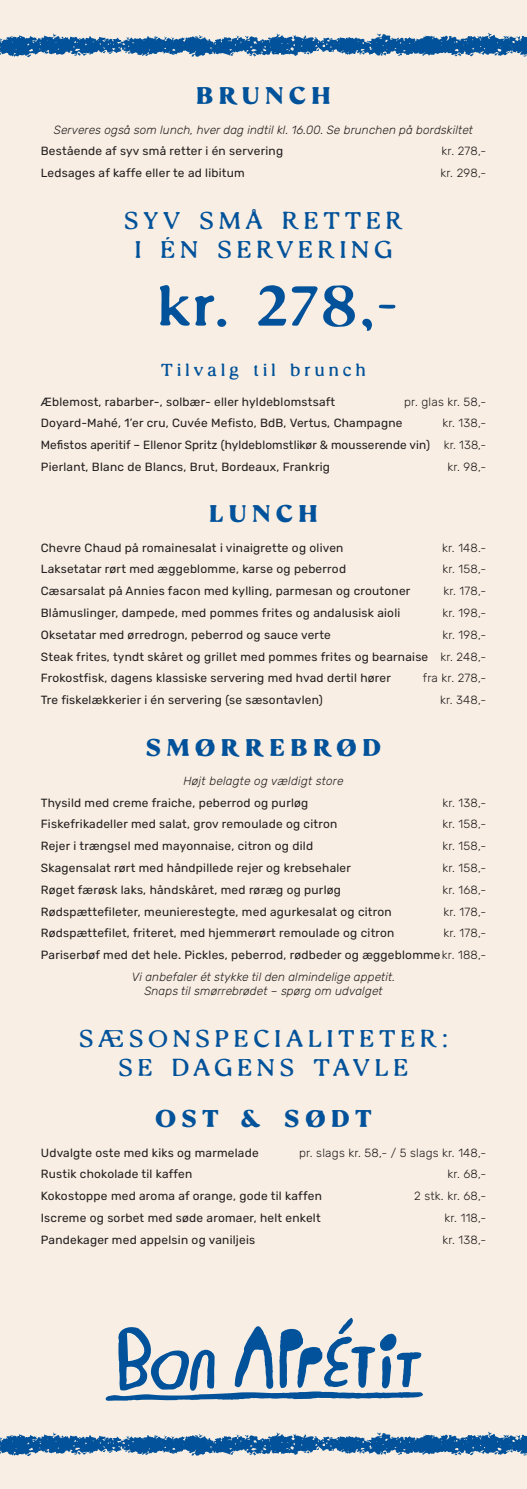
<style>
.page{position:relative;width:527px;height:1489px;background:#fff}
.page>*{position:absolute;margin:0;border:0;box-sizing:border-box;transform-origin:0 0}
.t1{font:56.75px "BN Cringe Serif";color:#01529a;scale:1.1 1}
.t2{font:300 24.25px/29.1px "BN Cringe Serif";letter-spacing:.23em;color:#01529a;text-align:center;scale:1.1 1}
.t3{font:700 24.25px "BN Cringe Serif";letter-spacing:.25em;color:#01529a;scale:1.1 1}
.t4{font:300 17.5px "BN Cringe Serif";color:#01529a;scale:1.1 1}
.t5{font:11.88px/21.8px "Rubik";letter-spacing:.02em;color:#231f20;text-align:justify}
.t6{font:300 11.88px "Rubik";letter-spacing:.02em;color:#231f20}
.t7{font:italic 300 11.88px "Rubik";letter-spacing:.01em;color:#231f20}
.s1{font-weight:300}
</style>
<div class="page">
<div style="left:0;top:0;width:526px;height:1488px;background:#f8eee3"></div>
<svg style="left:0;top:1431px;width:526px;height:24px"></svg>
<svg style="left:0;top:33px;width:526px;height:24px"></svg>
<svg style="left:105px;top:1317px;width:318px;height:84px"></svg>
<h2 class="t3" style="left:197px;top:83px;width:122px">BRUNCH</h2>
<p class="t7" style="left:54px;top:123px;width:420px">Serveres også som lunch, hver dag indtil kl. 16.00. Se brunchen på bordskiltet</p>
<p class="t5" style="left:41px;top:141px;width:243px">Bestående af syv små retter i én servering</p>
<p class="t6" style="left:441px;top:145px;width:46px">kr. 278,-</p>
<p class="t5" style="left:41px;top:162px;width:205px">Ledsages af kaffe eller te ad libitum</p>
<p class="t6" style="left:440px;top:166px;width:47px">kr. 298,-</p>
<h2 class="t2" style="left:125px;top:207px;width:253px">SYV SMÅ RETTER<br>I ÉN SERVERING</h2>
<h1 class="t1" style="left:159px;top:276px;width:217px">kr. 278,-</h1>
<h3 class="t4" style="left:161px;top:361px;width:187px">TILVALG TIL BRUNCH</h3>
<p class="t5" style="left:41px;top:391px;width:296px">Æblemost, rabarber-, solbær- eller hyldeblomstsaft</p>
<p class="t6" style="left:404px;top:395px;width:83px">pr. glas kr. 58,-</p>
<p class="t5" style="left:41px;top:412px;width:363px">Doyard-Mahé, 1’er cru, Cuvée Mefisto, BdB, Vertus, Champagne</p>
<p class="t5" style="left:41px;top:412px;width:446px;text-indent:401px"><span class="s1">kr. 138,- </span>Mefistos aperitif – Ellenor Spritz (hyldeblomstlikør &amp; mousserende vin) <span class="s1">kr. 138,- </span>Pierlant, Blanc de Blancs, Brut, Bordeaux, Frankrig</p>
<p class="t6" style="left:447px;top:460px;width:40px">kr. 98,-</p>
<h2 class="t3" style="left:210px;top:501px;width:39px">LUNCH</h2>
<p class="t5" style="left:41px;top:537px;width:304px">Chevre Chaud på romainesalat i vinaigrette og oliven</p>
<p class="t6" style="left:442px;top:541px;width:45px">kr. 148.-</p>
<p class="t5" style="left:41px;top:558px;width:306px">Laksetatar rørt med æggeblomme, karse og peberrod</p>
<p class="t6" style="left:442px;top:562px;width:45px">kr. 158,-</p>
<p class="t5" style="left:41px;top:580px;width:371px">Cæsarsalat på Annies facon med kylling, parmesan og croutoner</p>
<p class="t6" style="left:443px;top:584px;width:44px">kr. 178,-</p>
<p class="t5" style="left:41px;top:602px;width:360px">Blåmuslinger, dampede, med pommes frites og andalusisk aioli</p>
<p class="t6" style="left:442px;top:606px;width:45px">kr. 198,-</p>
<p class="t5" style="left:41px;top:624px;width:291px">Oksetatar med ørredrogn, peberrod og sauce verte</p>
<p class="t5" style="left:41px;top:624px;width:446px;text-indent:401px"><span class="s1">kr. 198,- </span>Steak frites, tyndt skåret og grillet med pommes frites og bearnaise <span class="s1">kr. 248,- </span>Frokostfisk, dagens klassiske servering med hvad dertil hører</p>
<p class="t6" style="left:422px;top:671px;width:65px">fra kr. 278,-</p>
<p class="t5" style="left:41px;top:689px;width:283px">Tre fiskelækkerier i én servering (se sæsontavlen)</p>
<p class="t6" style="left:439px;top:693px;width:48px">kr. 348,-</p>
<h2 class="t3" style="left:146px;top:734px;width:214px">SMØRR EBR ØD</h2>
<p class="t7" style="left:183px;top:774px;width:162px">Højt belagte og vældigt store</p>
<p class="t5" style="left:41px;top:792px;width:269px">Thysild med creme fraiche, peberrod og purløg</p>
<p class="t6" style="left:442px;top:796px;width:45px">kr. 138,-</p>
<p class="t5" style="left:41px;top:813px;width:298px">Fiskefrikadeller med salat, grov remoulade og citron</p>
<p class="t6" style="left:442px;top:817px;width:45px">kr. 158,-</p>
<p class="t5" style="left:41px;top:835px;width:273px">Rejer i trængsel med mayonnaise, citron og dild</p>
<p class="t6" style="left:442px;top:839px;width:45px">kr. 158,-</p>
<p class="t5" style="left:41px;top:857px;width:311px">Skagensalat rørt med håndpillede rejer og krebsehaler</p>
<p class="t6" style="left:442px;top:861px;width:45px">kr. 158,-</p>
<p class="t5" style="left:41px;top:879px;width:301px">Røget færøsk laks, håndskåret, med røræg og purløg</p>
<p class="t6" style="left:442px;top:883px;width:45px">kr. 168,-</p>
<p class="t5" style="left:41px;top:900px;width:352px">Rødspættefileter, meunierestegte, med agurkesalat og citron</p>
<p class="t6" style="left:443px;top:904px;width:44px">kr. 178,-</p>
<p class="t5" style="left:41px;top:922px;width:355px">Rødspættefilet, friteret, med hjemmerørt remoulade og citron</p>
<p class="t6" style="left:443px;top:926px;width:44px">kr. 178,-</p>
<p class="t5" style="left:41px;top:944px;width:446px">Pariserbøf med det hele. Pickles, peberrod, rødbeder og æggeblomme<span class="s1">kr. 188,-</span></p>
<p class="t7" style="left:132px;top:970px;width:264px">Vi anbefaler ét stykke til den almindelige appetit.</p>
<p class="t7" style="left:144px;top:984px;width:239px">Snaps til smørrebrødet – spørg om udvalget</p>
<h2 class="t2" style="left:119px;top:1024px;width:299px;text-align:left;text-indent:-40px">SÆSONSPECIALITETER:<br>SE DAGEN</h2>
<h2 class="t2" style="left:280px;top:1053px;width:49px">S TAVLE</h2>
<h2 class="t3" style="left:155px;top:1105px;width:197px">OST &amp; SØDT</h2>
<p class="t5" style="left:41px;top:1141px;width:219px">Udvalgte oste med kiks og marmelade</p>
<p class="t6" style="left:299px;top:1145px;width:188px">pr. slags kr. 58,- / 5 slags kr. 148,-</p>
<p class="t5" style="left:41px;top:1163px;width:153px">Rustik chokolade til kaffen</p>
<p class="t6" style="left:447px;top:1167px;width:40px">kr. 68,-</p>
<p class="t5" style="left:41px;top:1185px;width:282px">Kokostoppe med aroma af orange, gode til kaffen</p>
<p class="t6" style="left:413px;top:1189px;width:73px">2 stk. kr. 68,-</p>
<p class="t5" style="left:41px;top:1207px;width:281px">Iscreme og sorbet med søde aromaer, helt enkelt</p>
<p class="t6" style="left:444px;top:1211px;width:43px">kr. 118,-</p>
<p class="t5" style="left:41px;top:1228px;width:216px">Pandekager med appelsin og vaniljeis</p>
<p class="t6" style="left:442px;top:1232px;width:45px">kr. 138,-</p>
</div>
